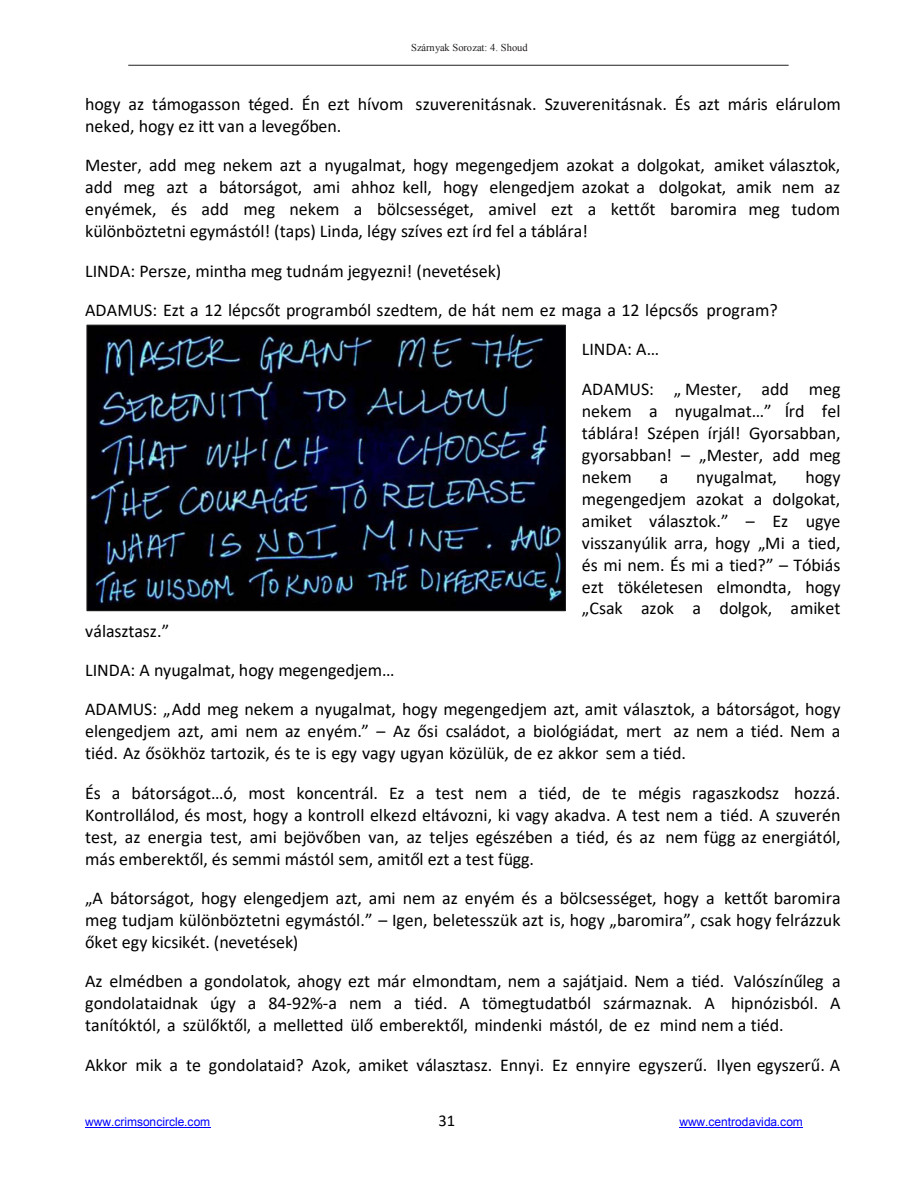
<style>
.page{position:relative;width:918px;height:1188px;background:#fff}
.page>*{position:absolute;margin:0;border:0;box-sizing:border-box;transform-origin:0 0}
.t1{font:18px/21.9px "Calibri";color:#000;text-align:justify}
.t2{font:16.5px "Calibri";color:#000}
.t3{font:12px "Arial";color:#00f}
.t4{font:10.5px "Times New Roman";color:#231f20}
</style>
<div class="page">
<hr style="left:128px;top:65px;width:661px;height:1px;background:#231f20">
<hr style="left:85px;top:1127px;width:125px;height:1px;background:#00f">
<hr style="left:679px;top:1127px;width:124px;height:1px;background:#00f">
<img style="left:89px;top:327px;width:475px;height:282px">
<div style="left:87px;top:325px;width:479px;height:286px;border:1px solid #231f20"></div>
<p class="t4" style="left:411px;top:40px;width:118px">Szárnyak Sorozat: 4. Shoud</p>
<p class="t1" style="left:85px;top:93px;width:757px">hogy az támogasson téged. Én ezt hívom szuverenitásnak. Szuverenitásnak. És azt máris elárulom neked, hogy ez itt van a levegőben.</p>
<p class="t1" style="left:85px;top:154px;width:757px">Mester, add meg nekem azt a nyugalmat, hogy megengedjem azokat a dolgokat, amiket választok, add meg azt a bátorságot, ami ahhoz kell, hogy elengedjem azokat a dolgokat, amik nem az enyémek, és add meg nekem a bölcsességet, amivel ezt a kettőt baromira meg tudom különböztetni egymástól! (taps) Linda, légy szíves ezt írd fel a táblára!</p>
<p class="t1" style="left:85px;top:260px;width:418px">LINDA: Persze, mintha meg tudnám jegyezni! (nevetések)</p>
<p class="t1" style="left:85px;top:299px;width:694px">ADAMUS: Ezt a 12 lépcsőt programból szedtem, de hát nem ez maga a 12 lépcsős program?</p>
<p class="t1" style="left:582px;top:338px;width:79px">LINDA: A…</p>
<p class="t1" style="left:582px;top:377px;width:260px">ADAMUS: „ Mester, add meg</p>
<p class="t1" style="left:582px;top:399px;width:260px">nekem a nyugalmat…” Írd fel táblára! Szépen írjál! Gyorsabban, gyorsabban! – „Mester, add meg nekem</p>
<p class="t1" style="left:582px;top:466px;width:260px;text-indent:224px">hogy megengedjem azokat a dolgokat, amiket választok.” – Ez ugye visszanyúlik arra, hogy „Mi a tied, és mi nem. És mi a tied?” – Tóbiás ezt tökéletesen elmondta, hogy „Csak azok a dolgok, amiket</p>
<p class="t1" style="left:85px;top:611px;width:757px;line-height:39.5px;text-align:left">választasz.”<br>LINDA: A nyugalmat, hogy megengedjem…<br>ADAMUS: „Add meg nekem a nyugalmat, hogy megengedjem azt, amit választok, a bátorságot, hogy</p>
<p class="t1" style="left:85px;top:720px;width:757px">elengedjem azt, ami nem az enyém.” – Az ősi családot, a biológiádat, mert az nem a tiéd. Nem a tiéd. Az ősökhöz tartozik, és te is egy vagy ugyan közülük, de ez akkor sem a tiéd.</p>
<p class="t1" style="left:85px;top:781px;width:757px">És a bátorságot…ó, most koncentrál. Ez a test nem a tiéd, de te mégis ragaszkodsz hozzá.<br>Kontrollálod, és most, hogy a kontroll elkezd eltávozni, ki vagy akadva. A test nem a tiéd. A szuverén test, az energia test, ami bejövőben van, az teljes egészében a tiéd, és az nem függ az energiától, más emberektől, és semmi mástól sem, amitől ezt a test függ.</p>
<p class="t1" style="left:85px;top:887px;width:757px">„A bátorságot, hogy elengedjem azt, ami nem az enyém és a bölcsességet, hogy a kettőt baromira meg tudjam különböztetni egymástól.” – Igen, beletesszük azt is, hogy „baromira”, csak hogy felrázzuk őket egy kicsikét. (nevetések)</p>
<p class="t1" style="left:85px;top:970px;width:757px">Az elmédben a gondolatok, ahogy ezt már elmondtam, nem a sajátjaid. Nem a tiéd. Valószínűleg a gondolataidnak úgy a 84-92%-a nem a tiéd. A tömegtudatból származnak. A hipnózisból. A tanítóktól, a szülőktől, a melletted ülő emberektől, mindenki mástól, de ez mind nem a tiéd.</p>
<p class="t1" style="left:85px;top:1053px;width:757px">Akkor mik a te gondolataid? Azok, amiket választasz. Ennyi. Ez ennyire egyszerű. Ilyen egyszerű. A</p>
<p class="t1" style="left:660px;top:466px;width:10px">a</p>
<p class="t1" style="left:696px;top:466px;width:82px">nyugalmat,</p>
<p class="t3" style="left:85px;top:1114px;width:127px">www.crimsoncircle.com</p>
<p class="t2" style="left:439px;top:1110px;width:18px">31</p>
<p class="t3" style="left:679px;top:1114px;width:125px">www.centrodavida.com</p>
</div>
